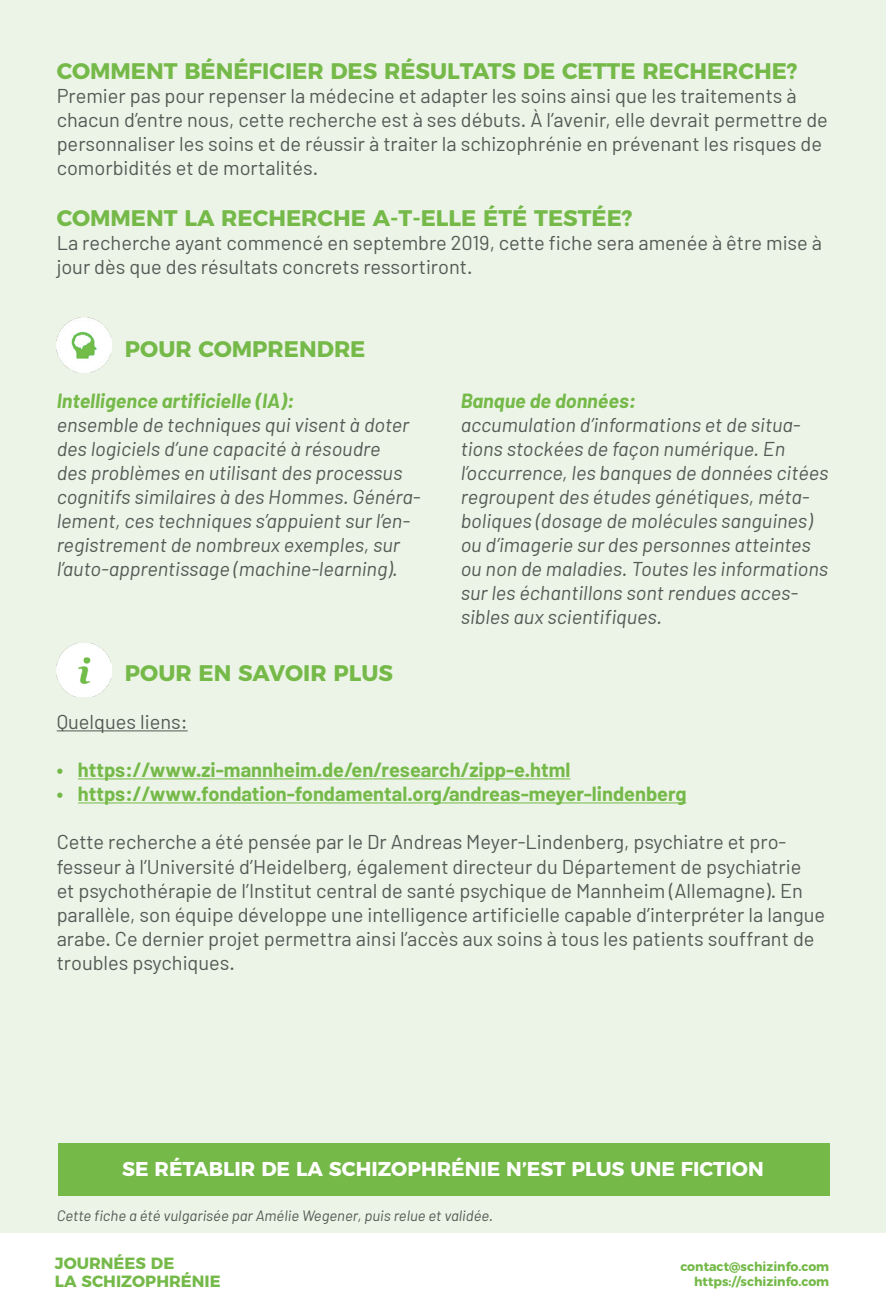
<style>
.page{position:relative;width:886px;height:1312px;background:#fff}
.page>*{position:absolute;margin:0;border:0;box-sizing:border-box;transform-origin:0 0}
.t1{font:700 22.5px "Montserrat";color:#75b949}
.t2{font:20px/24px "Barlow";color:#565955}
.t3{font:italic 20px/24px "Barlow";color:#565955}
.t4{font:700 20px "Barlow";color:#75b949}
.t5{font:700 20px "Montserrat";color:#fff}
.t6{font:italic 700 20px "Barlow";color:#75b949}
.t7{font:700 16.25px/17.5px "Montserrat";color:#75b949}
.t8{font:italic 15px "Barlow";color:#565955}
.t9{font:700 12.5px/15px "Montserrat";color:#75b949;text-align:right}
</style>
<div class="page">
<div style="left:0;top:0;width:886px;height:1242px;background:#ecf4e7"></div>
<div style="left:0;top:1232px;width:886px;height:79px;background:#fff"></div>
<div style="left:58px;top:1143px;width:771px;height:52px;background:#75b949"></div>
<hr style="left:57px;top:730px;width:131px;height:1px;background:#565955">
<hr style="left:78px;top:778px;width:492px;height:1px;background:#75b949">
<hr style="left:78px;top:802px;width:608px;height:1px;background:#75b949">
<img style="left:57px;top:317px;width:54px;height:55px">
<img style="left:57px;top:643px;width:54px;height:53px">
<p class="t1" style="left:57px;top:52px;width:742px">COMMENT BÉNÉFICIER DES RÉSULTATS DE CETTE RECHERCHE?</p>
<p class="t2" style="left:57px;top:83px;width:773px">Premier pas pour repenser la médecine et adapter les soins ainsi que les traitements à chacun d’entre nous, cette recherche est à ses débuts. À l’avenir, elle devrait permettre de personnaliser les soins et de réussir à traiter la schizophrénie en prévenant les risques de comorbidités et de mortalités.</p>
<p class="t1" style="left:57px;top:199px;width:577px">COMMENT LA RECHERCHE A-T-ELLE ÉTÉ TESTÉE?</p>
<p class="t2" style="left:57px;top:230px;width:767px">La recherche ayant commencé en septembre 2019, cette fiche sera amenée à être mise à jour dès que des résultats concrets ressortiront.</p>
<p class="t1" style="left:125px;top:330px;width:242px">POUR COMPRENDRE</p>
<p class="t6" style="left:57px;top:388px;width:239px">Intelligence artificielle (IA):</p>
<p class="t3" style="left:57px;top:412px;width:365px">ensemble de techniques qui visent à doter des logiciels d’une capacité à résoudre<br>des problèmes en utilisant des processus cognitifs similaires à des Hommes. Généra&shy;lement, ces techniques s’appuient sur l’en&shy;registrement de nombreux exemples, sur l’auto-apprentissage (machine-learning).</p>
<p class="t6" style="left:461px;top:388px;width:177px">Banque de données:</p>
<p class="t3" style="left:461px;top:412px;width:369px">accumulation d’informations et de situa&shy;tions stockées de façon numérique. En l’occurrence, les banques de données citées regroupent des études génétiques, méta&shy;boliques (dosage de molécules sanguines) ou d’imagerie sur des personnes atteintes ou non de maladies. Toutes les informations sur les échantillons sont rendues acces&shy;sibles aux scientifiques.</p>
<p class="t1" style="left:125px;top:654px;width:270px">POUR EN SAVOIR PLUS</p>
<p class="t2" style="left:57px;top:709px;width:132px">Quelques liens:</p>
<p class="t4" style="left:57px;top:757px;width:515px">• https://www.zi-mannheim.de/en/research/zipp-e.html</p>
<p class="t4" style="left:57px;top:781px;width:631px">• https://www.fondation-fondamental.org/andreas-meyer-lindenberg</p>
<p class="t2" style="left:57px;top:829px;width:770px">Cette recherche a été pensée par le Dr Andreas Meyer-Lindenberg, psychiatre et pro&shy;fesseur à l’Université d’Heidelberg, également directeur du Département de psychiatrie<br>et psychothérapie de l’Institut central de santé psychique de Mannheim (Allemagne). En parallèle, son équipe développe une intelligence artificielle capable d’interpréter la langue arabe. Ce dernier projet permettra ainsi l’accès aux soins à tous les patients souffrant de troubles psychiques.</p>
<p class="t5" style="left:122px;top:1152px;width:643px">SE RÉTABLIR DE LA SCHIZOPHRÉNIE N’EST PLUS UNE FICTION</p>
<p class="t8" style="left:57px;top:1205px;width:438px">Cette fiche a été vulgarisée par Amélie Wegener, puis relue et validée.</p>
<p class="t7" style="left:55px;top:1252px;width:167px">JOURNÉES DE<br>LA SCHIZOPHRÉNIE</p>
<p class="t9" style="left:680px;top:1257px;width:150px">contact@schizinfo.com https://schizinfo.com</p>
</div>
